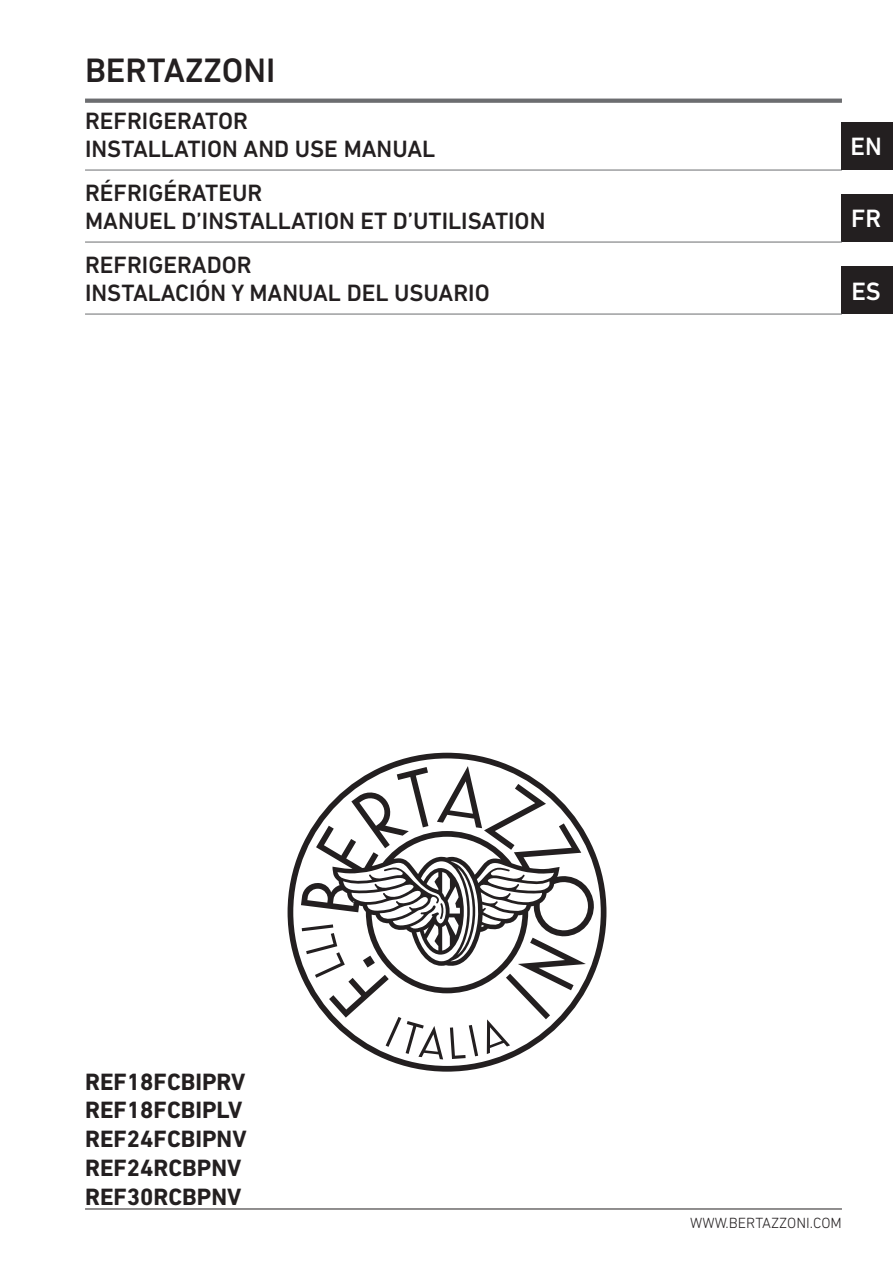
<style>
.page{position:relative;width:893px;height:1263px;background:#fff}
.page>*{position:absolute;margin:0;border:0;box-sizing:border-box;transform-origin:0 0}
.t1{font:500 34.5px "DIN Next LT Pro";color:#231f20}
.t2{font:500 25.5px "DIN Next LT Pro";color:#fff}
.t3{font:500 24px "DIN Next LT Pro";color:#231f20}
.t4{font:700 24px "DIN Next LT Pro";color:#231f20}
.t5{font:300 15px "DIN Next LT Pro";color:#231f20}
</style>
<div class="page">
<svg style="left:85px;top:99px;width:757px;height:4px;background:#727376"></svg>
<hr style="left:85px;top:1209px;width:757px;height:1px;background:#231f20">
<svg style="left:288px;top:753px;width:318px;height:319px"></svg>
<div style="left:842px;top:266px;width:51px;height:48px;background:#231f20"></div>
<div style="left:842px;top:194px;width:51px;height:48px;background:#231f20"></div>
<hr style="left:85px;top:170px;width:757px;height:1px;background:#6c6d70">
<hr style="left:85px;top:242px;width:757px;height:1px;background:#6c6d70">
<hr style="left:85px;top:314px;width:757px;height:1px;background:#6c6d70">
<div style="left:842px;top:122px;width:51px;height:47px;background:#231f20"></div>
<p class="t1" style="left:85px;top:51px;width:192px">BERTAZZONI</p>
<p class="t3" style="left:85px;top:107px;width:164px">REFRIGERATOR</p>
<p class="t3" style="left:85px;top:135px;width:352px">INSTALLATION AND USE MANUAL</p>
<p class="t2" style="left:850px;top:132px;width:33px">EN</p>
<p class="t3" style="left:85px;top:179px;width:179px">RÉFRIGÉRATEUR</p>
<p class="t3" style="left:85px;top:207px;width:462px">MANUEL D’INSTALLATION ET D’UTILISATION</p>
<p class="t2" style="left:851px;top:204px;width:32px">FR</p>
<p class="t3" style="left:85px;top:251px;width:168px">REFRIGERADOR</p>
<p class="t3" style="left:85px;top:279px;width:406px">INSTALACIÓN Y MANUAL DEL USUARIO</p>
<p class="t2" style="left:851px;top:276px;width:31px">ES</p>
<p class="t4" style="left:85px;top:1067px;width:162px">REF18FCBIPRV</p>
<p class="t4" style="left:85px;top:1096px;width:159px">REF18FCBIPLV</p>
<p class="t4" style="left:85px;top:1125px;width:163px">REF24FCBIPNV</p>
<p class="t4" style="left:85px;top:1154px;width:158px">REF24RCBPNV</p>
<p class="t4" style="left:85px;top:1183px;width:158px">REF30RCBPNV</p>
<p class="t5" style="left:690px;top:1214px;width:153px">WWW.BERTAZZONI.COM</p>
</div>
